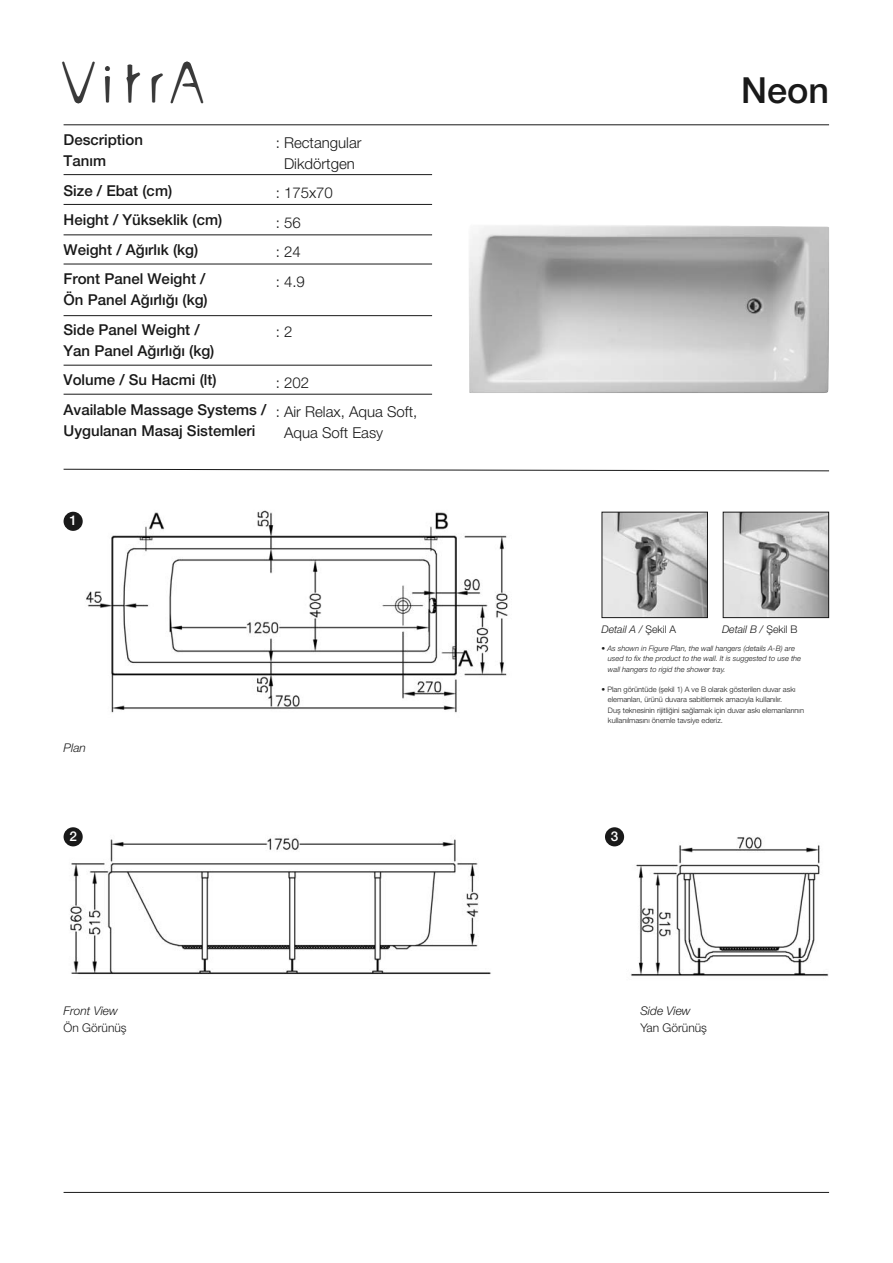
<style>
.page{position:relative;width:893px;height:1263px;background:#fff}
.page>*{position:absolute;margin:0;border:0;box-sizing:border-box;transform-origin:0 0}
.t1{font:500 36px "Helvetica Neu";color:#191919}
.t2{font:500 15px/29.5px "Helvetica Neu";color:#191919}
.t3{font:15px/29.5px "Helvetica Neue X Light";color:#191919}
.t4{font:500 13.5px "Helvetica Neu";color:#fff}
.t5{font:italic 12px "Helvetica Neue X Light";color:#191919}
.t6{font:12px "Helvetica Neue X Light";color:#191919}
.t7{font:italic 10.5px "Helvetica Neue X Light";color:#191919}
.t8{font:7.5px/10.6px "Helvetica Neue X Light";color:#191919}
.t9{font:italic 7.5px/10.5px "Helvetica Neue X Light";color:#191919}
.s1{font-style:normal}
</style>
<div class="page">
<img style="left:64px;top:830px;width:427px;height:145px">
<img style="left:74px;top:510px;width:434px;height:203px">
<img style="left:630px;top:837px;width:199px;height:140px">
<div style="left:64px;top:512px;width:19px;height:19px;background:#191919;border-radius:50%"></div>
<hr style="left:64px;top:124px;width:765px;height:1px;background:#191919">
<img style="left:469px;top:225px;width:360px;height:168px">
<svg style="left:63px;top:468px;width:767px;height:4px"></svg>
<img style="left:62px;top:61px;width:142px;height:43px">
<hr style="left:64px;top:174px;width:368px;height:1px;background:#191919">
<hr style="left:64px;top:204px;width:368px;height:1px;background:#191919">
<hr style="left:64px;top:235px;width:368px;height:1px;background:#191919">
<hr style="left:64px;top:264px;width:368px;height:1px;background:#191919">
<hr style="left:64px;top:365px;width:368px;height:1px;background:#191919">
<hr style="left:64px;top:394px;width:368px;height:1px;background:#191919">
<hr style="left:64px;top:315px;width:368px;height:1px;background:#191919">
<hr style="left:64px;top:1192px;width:765px;height:1px;background:#191919">
<div style="left:605px;top:827px;width:19px;height:19px;background:#191919;border-radius:50%"></div>
<div style="left:64px;top:827px;width:19px;height:19px;background:#191919;border-radius:50%"></div>
<img style="left:603px;top:514px;width:103px;height:102px">
<div style="left:601px;top:512px;width:107px;height:106px;border:1px solid #191919"></div>
<img style="left:725px;top:514px;width:102px;height:102px">
<div style="left:723px;top:512px;width:106px;height:106px;border:1px solid #191919"></div>
<p class="t2" style="left:64px;top:131px;width:81px;line-height:21px">Description<br>Tan›m</p>
<p class="t2" style="left:64px;top:177px;width:160px">Size / Ebat (cm)<br>Height / Yükseklik (cm)<br>Weight / A¤›rl›k (kg)<br>Front Panel Weight /</p>
<p class="t2" style="left:64px;top:287px;width:146px">Ön Panel A¤›rl›¤› (kg)<br>Side Panel Weight /</p>
<p class="t2" style="left:64px;top:337px;width:204px">Yan Panel A¤›rl›¤› (kg)<br>Volume / Su Hacmi (lt)<br>Available Massage Systems /</p>
<p class="t2" style="left:64px;top:417px;width:193px">Uygulanan Masaj Sistemleri</p>
<p class="t3" style="left:276px;top:134px;width:87px;line-height:21px;text-align:center">: Rectangular<br>Dikdörtgen</p>
<p class="t3" style="left:276px;top:180px;width:59px">: 175x70 : 56<br>: 24<br>: 4.9</p>
<p class="t3" style="left:276px;top:319px;width:18px">: 2</p>
<p class="t3" style="left:276px;top:369px;width:143px">: 202<br>: Air Relax, Aqua Soft,</p>
<p class="t3" style="left:284px;top:420px;width:101px">Aqua Soft Easy</p>
<p class="t4" style="left:69px;top:516px;width:9px">1</p>
<p class="t5" style="left:64px;top:744px;width:24px">Plan</p>
<p class="t4" style="left:69px;top:831px;width:9px">2</p>
<p class="t5" style="left:64px;top:1007px;width:56px">Front View</p>
<p class="t6" style="left:64px;top:1024px;width:65px">Ön Görünüş</p>
<h1 class="t1" style="left:741px;top:77px;width:90px">Neon</h1>
<p class="t7" style="left:601px;top:625px;width:76px">Detail A / <span class="s1">Şekil A</span></p>
<p class="t7" style="left:722px;top:625px;width:77px">Detail B / <span class="s1">Şekil B</span></p>
<p class="t9" style="left:608px;top:644px;width:195px;text-indent:-6px">• As shown in Figure Plan, the wall hangers (details A-B) are used to fix the product to the wall. It is suggested to use the wall hangers to rigid the shower tray.</p>
<p class="t8" style="left:608px;top:684px;width:198px;text-indent:-6px">• Plan görüntüde (şekil 1) A ve B olarak gösterilen duvar askı elemanları, ürünü duvara sabitlemek amacıyla kullanılır.<br>Duş teknesinin rijitliğini sağlamak için duvar askı elemanlarının kullanılmasını önemle tavsiye ederiz.</p>
<p class="t4" style="left:611px;top:831px;width:9px">3</p>
<p class="t5" style="left:640px;top:1007px;width:52px">Side View</p>
<p class="t6" style="left:640px;top:1024px;width:68px">Yan Görünüş</p>
</div>
